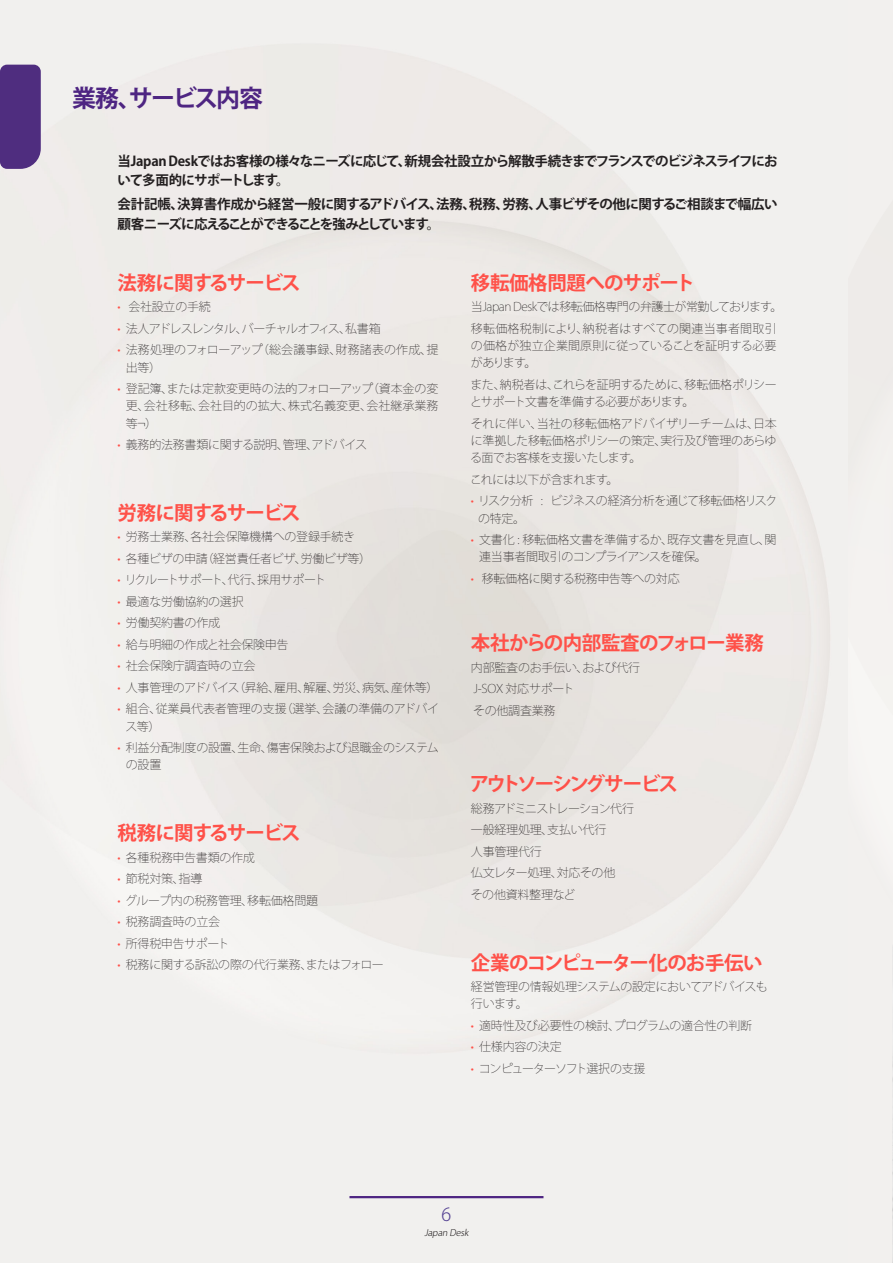
<style>
.page{position:relative;width:893px;height:1263px;background:#fff}
.page>*{position:absolute;margin:0;border:0;box-sizing:border-box;transform-origin:0 0}
._02_Headline_two_Bol{font:700 24px "Koz Go Pr 6 N";letter-spacing:-.075em;color:#4e2582}
.t1{font:700 19.5px "Koz Go Pr 6 N";letter-spacing:-.05em;color:#ff5149}
.t2{font:700 19.5px "Koz Go Pr 6 N";letter-spacing:-.03em;color:#ff5149}
.t3{font:700 19.5px "Koz Go Pr 6 N";letter-spacing:-.11em;color:#ff5149}
._11_Body_text{font:300 18px "Koz Go Pr 6 N";color:#523f91}
.t4{font:700 13.5px/19.5px "Koz Go Pr 6 N";letter-spacing:-.06em;color:#231f20}
.t5{font:200 12px/17.2px "Koz Go Pr 6 N";letter-spacing:-.02em;color:#231f20}
.t6{font:200 12px/17.2px "Koz Go Pr 6 N";letter-spacing:-.04em;color:#231f20}
.t7{font:200 12px "Koz Go Pr 6 N";letter-spacing:-.08em;color:#231f20}
.t8{font:200 12px/17.2px "Koz Go Pr 6 N";letter-spacing:.01em;color:#231f20}
.t9{font:200 12px "Koz Go Pr 6 N";letter-spacing:-.085em;color:#231f20}
._11_Body_text-2{font:italic 300 9px "Koz Go Pr 6 N";color:#231f20}
.s1{color:#ff5149}
</style>
<div class="page">
<hr style="left:349px;top:1196px;width:194px;height:2px;background:#4e2582">
<div style="left:0;top:65px;width:41px;height:104px;background:#4f2d7f"></div>
<div style="left:848px;top:0;width:45px;height:1263px;background:#f2f0ee"></div>
<img style="left:892px;top:944px;width:1px;height:319px">
<svg style="left:892px;top:65px;width:1px;height:104px"></svg>
<p class="_02_Headline_two_Bol" style="left:72px;top:85px;width:193px">業務、サービス内容</p>
<p class="t4" style="left:118px;top:151px;width:662px">当Japan Deskではお客様の様々なニーズに応じて、新規会社設立から解散手続きまでフランスでのビジネスライフにおいて多面的にサポートします。</p>
<p class="t4" style="left:118px;top:195px;width:662px">会計記帳、決算書作成から経営一般に関するアドバイス、法務、税務、労務、人事ビザその他に関するご相談まで幅広い顧客ニーズに応えることができることを強みとしています。</p>
<p class="t1" style="left:118px;top:272px;width:184px">法務に関するサービス</p>
<p class="t5" style="left:118px;top:299px;width:95px"><span class="s1">•</span> 会社設立の手続</p>
<p class="t7" style="left:118px;top:322px;width:265px"><span class="s1">•</span> 法人アドレスレンタル、バーチャルオフィス、私書箱</p>
<p class="t8" style="left:126px;top:342px;width:314px;text-indent:-8px"><span class="s1">•</span> 法務処理のフォローアップ（総会議事録、財務諸表の作成、提出等）</p>
<p class="t5" style="left:126px;top:380px;width:314px;text-align:justify;text-indent:-8px"><span class="s1">•</span> 登記簿、または定款変更時の法的フォローアップ（資本金の変更、会社移転、会社目的の拡大、株式名義変更、会社継承業務等¬）</p>
<p class="t5" style="left:118px;top:436px;width:251px"><span class="s1">•</span> 義務的法務書類に関する説明、管理、アドバイス</p>
<p class="t1" style="left:118px;top:502px;width:184px">労務に関するサービス</p>
<p class="t5" style="left:118px;top:529px;width:239px"><span class="s1">•</span> 労務士業務、各社会保障機構への登録手続き</p>
<p class="t5" style="left:118px;top:550px;width:255px"><span class="s1">•</span> 各種ビザの申請（経営責任者ビザ、労働ビザ等）</p>
<p class="t5" style="left:118px;top:572px;width:210px"><span class="s1">•</span> リクルートサポート、代行、採用サポート</p>
<p class="t5" style="left:118px;top:593px;width:128px"><span class="s1">•</span> 最適な労働協約の選択</p>
<p class="t5" style="left:118px;top:615px;width:104px"><span class="s1">•</span> 労働契約書の作成</p>
<p class="t5" style="left:118px;top:636px;width:172px"><span class="s1">•</span> 給与明細の作成と社会保険申告</p>
<p class="t5" style="left:118px;top:658px;width:139px"><span class="s1">•</span> 社会保険庁調査時の立会</p>
<p class="t5" style="left:118px;top:679px;width:322px"><span class="s1">•</span> 人事管理のアドバイス（昇給、雇用、解雇、労災、病気、産休等）</p>
<p class="t5" style="left:125px;top:701px;width:315px;text-indent:-8px"><span class="s1">•</span> 組合、従業員代表者管理の支援（選挙、会議の準備のアドバイス等）</p>
<p class="t5" style="left:126px;top:739px;width:314px;text-indent:-8px"><span class="s1">•</span> 利益分配制度の設置、生命、傷害保険および退職金のシステムの設置</p>
<p class="t1" style="left:118px;top:822px;width:184px">税務に関するサービス</p>
<p class="t5" style="left:118px;top:849px;width:139px"><span class="s1">•</span> 各種税務申告書類の作成</p>
<p class="t5" style="left:118px;top:870px;width:86px"><span class="s1">•</span> 節税対策、指導</p>
<p class="t5" style="left:118px;top:892px;width:202px"><span class="s1">•</span> グループ内の税務管理、移転価格問題</p>
<p class="t5" style="left:118px;top:913px;width:104px"><span class="s1">•</span> 税務調査時の立会</p>
<p class="t5" style="left:118px;top:935px;width:113px"><span class="s1">•</span> 所得税申告サポート</p>
<p class="t5" style="left:118px;top:956px;width:268px"><span class="s1">•</span> 税務に関する訴訟の際の代行業務、またはフォロー</p>
<p class="t2" style="left:471px;top:272px;width:225px">移転価格問題へのサポート</p>
<p class="t6" style="left:471px;top:299px;width:313px">当Japan Deskでは移転価格専門の弁護士が常勤しております。</p>
<p class="t5" style="left:471px;top:320px;width:307px;text-align:justify">移転価格税制により、納税者はすべての関連当事者間取引の価格が独立企業間原則に従っていることを証明する必要があります。</p>
<p class="t6" style="left:470px;top:376px;width:308px">また、納税者は、これらを証明するために、移転価格ポリシーとサポート文書を準備する必要があります。</p>
<p class="t5" style="left:470px;top:415px;width:308px;text-align:justify">それに伴い、当社の移転価格アドバイザリーチームは、日本に準拠した移転価格ポリシーの策定、実行及び管理のあらゆる面でお客様を支援いたします。</p>
<p class="t6" style="left:470px;top:471px;width:150px">これには以下が含まれます。</p>
<p class="t6" style="left:478px;top:492px;width:301px;text-indent:-7px"><span class="s1">•</span> リスク分析 : ビジネスの経済分析を通じて移転価格リスクの特定。</p>
<p class="t5" style="left:479px;top:531px;width:299px;text-indent:-8px"><span class="s1">•</span> 文書化 : 移転価格文書を準備するか、既存文書を見直し、関連当事者間取引のコンプライアンスを確保。</p>
<p class="t5" style="left:471px;top:570px;width:210px"><span class="s1">•</span> 移転価格に関する税務申告等への対応</p>
<p class="t2" style="left:471px;top:632px;width:294px">本社からの内部監査のフォロー業務</p>
<p class="t5" style="left:471px;top:659px;width:171px">内部監査のお手伝い、および代行</p>
<p class="t5" style="left:473px;top:680px;width:102px">J-SOX 対応サポート</p>
<p class="t5" style="left:473px;top:702px;width:84px">その他調査業務</p>
<p class="t3" style="left:470px;top:773px;width:210px">アウトソーシングサービス</p>
<p class="t9" style="left:471px;top:802px;width:165px">総務アドミニストレーション代行</p>
<p class="t5" style="left:471px;top:821px;width:137px">一般経理処理、支払い代行</p>
<p class="t5" style="left:471px;top:843px;width:72px">人事管理代行</p>
<p class="t5" style="left:471px;top:864px;width:146px">仏文レター処理、対応その他</p>
<p class="t5" style="left:471px;top:886px;width:106px">その他資料整理など</p>
<p class="t1" style="left:471px;top:951px;width:293px">企業のコンピューター化のお手伝い</p>
<p class="t5" style="left:471px;top:978px;width:298px">経営管理の情報処理システムの設定においてアドバイスも行います。</p>
<p class="t5" style="left:471px;top:1017px;width:283px"><span class="s1">•</span> 適時性及び必要性の検討、プログラムの適合性の判断</p>
<p class="t5" style="left:471px;top:1038px;width:92px"><span class="s1">•</span> 仕様内容の決定</p>
<p class="t7" style="left:471px;top:1062px;width:176px"><span class="s1">•</span> コンピューターソフト選択の支援</p>
<p class="_11_Body_text" style="left:442px;top:1204px;width:11px">6</p>
<p class="_11_Body_text-2" style="left:424px;top:1227px;width:48px">JapanDesk</p>
</div>
